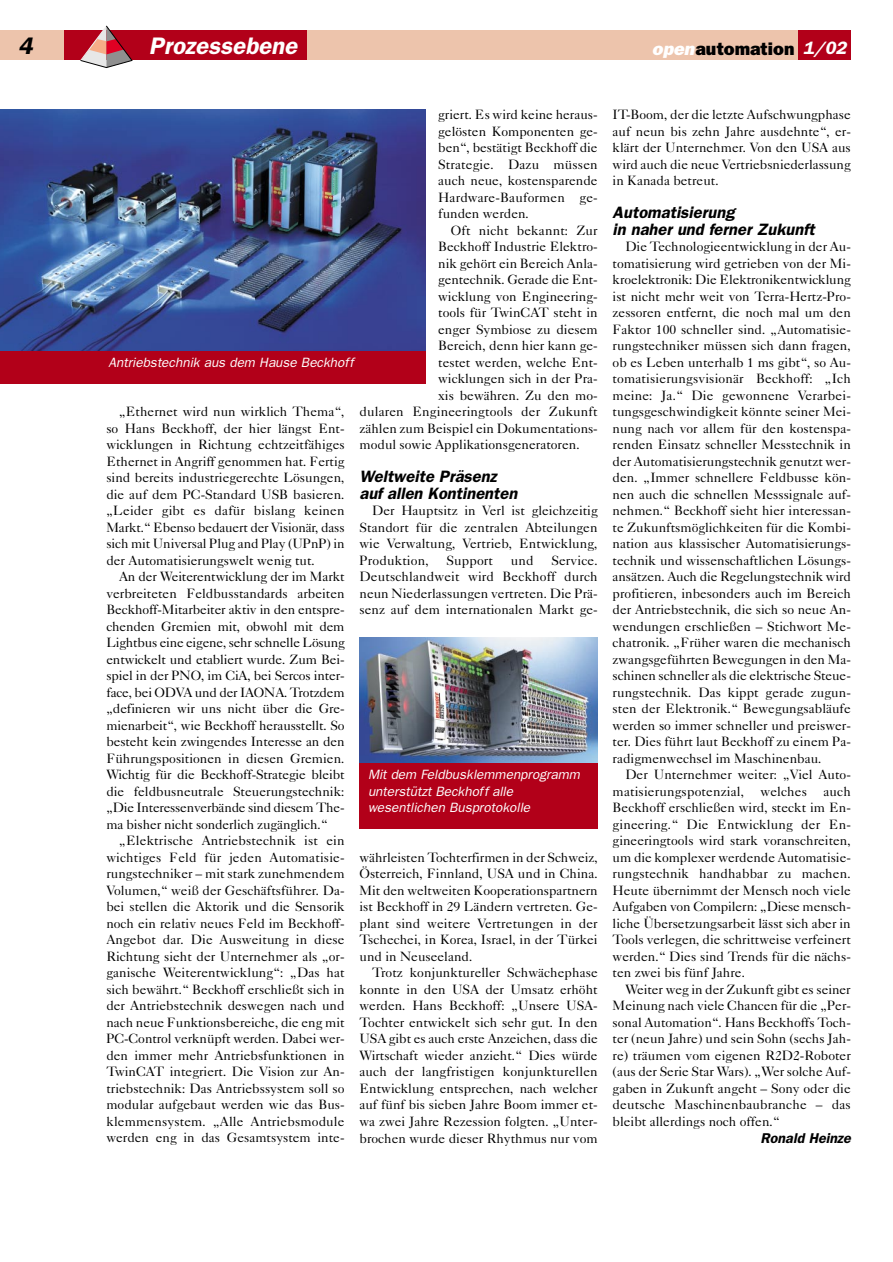
<style>
.page{position:relative;width:893px;height:1262px;background:#fff}
.page>*{position:absolute;margin:0;border:0;box-sizing:border-box;transform-origin:0 0}
.t1{font:italic 600 24px "Franklin Gothic";color:#fff}
.t2{font:italic 600 24px "Franklin Gothic";color:#000}
.t3{font:800 18px "Franklin Gothic";color:#000}
.t4{font:italic 600 16.5px/16.5px "Franklin Gothic";color:#000}
.t5{font:italic 600 14.25px "Franklin Gothic";color:#000}
.t6{font:13.5px/16.5px "Caslon Five Forty";color:#000;text-align:justify}
.t7{font:italic 13.5px/16.5px "Franklin Gothic";color:#fff}
.s1{font-style:italic;color:#fff}
.s2{font-weight:600;font-style:italic;color:#fff}
</style>
<div class="page">
<div style="left:264px;top:30px;width:586px;height:30px;background:#edc4ac"></div>
<div style="left:798px;top:30px;width:52px;height:30px;background:#b20019"></div>
<div style="left:0;top:30px;width:306px;height:30px;background:#b20019"></div>
<svg style="left:80px;top:25px;width:53px;height:43px"></svg>
<div style="left:0;top:30px;width:64px;height:30px;background:#edc4ac"></div>
<div style="left:359px;top:763px;width:238px;height:66px;background:#b20019"></div>
<img style="left:359px;top:637px;width:238px;height:126px">
<div style="left:0;top:350px;width:425px;height:33px;background:#b20019"></div>
<img style="left:0;top:109px;width:425px;height:241px">
<h1 class="t2" style="left:18px;top:37px;width:16px">4</h1>
<h1 class="t1" style="left:149px;top:37px;width:150px">Prozessebene</h1>
<h2 class="t3" style="left:652px;top:42px;width:196px"><span class="s1">open</span>automation <span class="s2">1/02</span></h2>
<p class="t6" style="left:438px;top:108px;width:161px">griert. Es wird keine heraus&shy;gelösten Komponenten ge&shy;ben“, bestätigt Beckhoff die Strategie. Dazu müssen auch neue, kostensparende Hardware-Bauformen ge&shy;funden werden.</p>
<p class="t6" style="left:451px;top:223px;width:148px">Oft nicht bekannt: Zur</p>
<p class="t6" style="left:438px;top:240px;width:161px">Beckhoff Industrie Elektro-</p>
<p class="t6" style="left:438px;top:256px;width:161px">nik gehört ein Bereich Anla-</p>
<p class="t6" style="left:438px;top:273px;width:161px">gentechnik. Gerade die Ent-</p>
<p class="t6" style="left:438px;top:289px;width:161px">wicklung von Engineering-</p>
<p class="t6" style="left:438px;top:306px;width:161px">tools für TwinCAT steht in</p>
<p class="t6" style="left:438px;top:322px;width:161px">enger Symbiose zu diesem</p>
<p class="t6" style="left:438px;top:339px;width:161px">Bereich, denn hier kann ge-</p>
<p class="t6" style="left:438px;top:355px;width:161px">testet werden, welche Ent-</p>
<p class="t6" style="left:438px;top:372px;width:161px">wicklungen sich in der Pra-</p>
<p class="t6" style="left:438px;top:388px;width:161px">xis bewähren. Zu den mo-</p>
<p class="t6" style="left:359px;top:405px;width:240px">dularen Engineeringtools der Zukunft</p>
<p class="t6" style="left:359px;top:421px;width:240px">zählen zum Beispiel ein Dokumentations-</p>
<p class="t6" style="left:359px;top:438px;width:222px">modul sowie Applikationsgeneratoren.</p>
<p class="t4" style="left:359px;top:470px;width:159px">Weltweite Präsenz auf allen Kontinenten</p>
<p class="t6" style="left:359px;top:504px;width:240px;text-indent:13px">Der Hauptsitz in Verl ist gleichzeitig Standort für die zentralen Abteilungen wie Verwaltung, Vertrieb, Entwicklung, Produktion,</p>
<p class="t7" style="left:109px;top:355px;width:246px">Antriebstechnik aus dem Hause Beckhoff</p>
<p class="t6" style="left:106px;top:405px;width:240px;text-indent:13px">„Ethernet wird nun wirklich Thema“, so Hans Beckhoff, der hier längst Ent&shy;wicklungen in Richtung echtzeitfähiges Ethernet in Angriff genommen hat. Fertig sind bereits industriegerechte Lösungen, die auf dem PC-Standard USB basieren. „Leider gibt es dafür bislang keinen Markt.“ Ebenso bedauert der Visionär, dass sich mit Universal Plug and Play (UPnP) in der Automatisierungswelt wenig tut.</p>
<p class="t6" style="left:106px;top:570px;width:240px;text-indent:13px">An der Weiterentwicklung der im Markt verbreiteten Feldbusstandards arbeiten Beckhoff-Mitarbeiter aktiv in den entspre&shy;chenden Gremien mit, obwohl mit dem Lightbus eine eigene, sehr schnelle Lösung entwickelt und etabliert wurde. Zum Bei&shy;spiel in der PNO, im CiA, bei Sercos inter&shy;face, bei ODVA und der IAONA. Trotzdem „definieren wir uns nicht über die Gre&shy;mienarbeit“, wie Beckhoff herausstellt. So besteht kein zwingendes Interesse an den Führungspositionen in diesen Gremien.<br>Wichtig für die Beckhoff-Strategie bleibt die feldbusneutrale Steuerungstechnik: „Die Interessenverbände sind diesem The&shy;ma bisher nicht sonderlich zugänglich.“</p>
<p class="t6" style="left:106px;top:834px;width:240px;text-indent:13px">„Elektrische Antriebstechnik ist ein wichtiges Feld für jeden Automatisie&shy;rungstechniker – mit stark zunehmendem Volumen,“ weiß der Geschäftsführer. Da&shy;bei stellen die Aktorik und die Sensorik noch ein relativ neues Feld im Beckhoff-Angebot dar. Die Ausweitung in diese Richtung sieht der Unternehmer als „or&shy;ganische Weiterentwicklung“: „Das hat sich bewährt.“ Beckhoff erschließt sich in der Antriebstechnik deswegen nach und nach neue Funktionsbereiche, die eng mit PC-Control verknüpft werden. Dabei wer&shy;den immer mehr Antriebsfunktionen in TwinCAT integriert. Die Vision zur An&shy;triebstechnik: Das Antriebssystem soll so modular aufgebaut werden wie das Bus&shy;klemmensystem. „Alle Antriebsmodule werden eng in das Gesamtsystem inte-</p>
<p class="t6" style="left:359px;top:553px;width:240px;text-indent:192px">Service.<br>Deutschlandweit wird Beckhoff durch neun Niederlassungen vertreten. Die Prä&shy;senz auf dem internationalen Markt ge-</p>
<p class="t6" style="left:446px;top:553px;width:48px">Support</p>
<p class="t6" style="left:511px;top:553px;width:24px">und</p>
<p class="t7" style="left:368px;top:768px;width:213px">Mit dem Feldbusklemmenprogramm unterstützt Beckhoff alle wesentlichen Busprotokolle</p>
<p class="t6" style="left:359px;top:850px;width:240px">währleisten Tochterfirmen in der Schweiz, Österreich, Finnland, USA und in China.<br>Mit den weltweiten Kooperationspartnern ist Beckhoff in 29 Ländern vertreten. Ge&shy;plant sind weitere Vertretungen in der Tschechei, in Korea, Israel, in der Türkei und in Neuseeland.</p>
<p class="t6" style="left:359px;top:966px;width:240px;text-indent:13px">Trotz konjunktureller Schwächephase konnte in den USA der Umsatz erhöht werden. Hans Beckhoff: „Unsere USA-Tochter entwickelt sich sehr gut. In den USA gibt es auch erste Anzeichen, dass die Wirtschaft wieder anzieht.“ Dies würde auch der langfristigen konjunkturellen Entwicklung entsprechen, nach welcher auf fünf bis sieben Jahre Boom immer et&shy;wa zwei Jahre Rezession folgten. „Unter&shy;brochen wurde dieser Rhythmus nur vom</p>
<p class="t6" style="left:612px;top:108px;width:240px">IT-Boom, der die letzte Aufschwungphase auf neun bis zehn Jahre ausdehnte“, er&shy;klärt der Unternehmer. Von den USA aus wird auch die neue Vertriebsniederlassung in Kanada betreut.</p>
<p class="t4" style="left:612px;top:206px;width:203px">Automatisierung<br>in naher und ferner Zukunft</p>
<p class="t6" style="left:612px;top:240px;width:240px;text-indent:13px">Die Technologieentwicklung in der Au&shy;tomatisierung wird getrieben von der Mi&shy;kroelektronik: Die Elektronikentwicklung ist nicht mehr weit von Terra-Hertz-Pro&shy;zessoren entfernt, die noch mal um den Faktor 100 schneller sind. „Automatisie&shy;rungstechniker müssen sich dann fragen, ob es Leben unterhalb 1 ms gibt“, so Au&shy;tomatisierungsvisionär Beckhoff: „Ich meine: Ja.“ Die gewonnene Verarbei&shy;tungsgeschwindigkeit könnte seiner Mei&shy;nung nach vor allem für den kostenspa&shy;renden Einsatz schneller Messtechnik in der Automatisierungstechnik genutzt wer&shy;den. „Immer schnellere Feldbusse kön&shy;nen auch die schnellen Messsignale auf&shy;nehmen.“ Beckhoff sieht hier interessan&shy;te Zukunftsmöglichkeiten für die Kombi&shy;nation aus klassischer Automatisierungs&shy;technik und wissenschaftlichen Lösungs&shy;ansätzen. Auch die Regelungstechnik wird profitieren, inbesonders auch im Bereich der Antriebstechnik, die sich so neue An&shy;wendungen erschließen – Stichwort Me&shy;chatronik. „Früher waren die mechanisch zwangsgeführten Bewegungen in den Ma&shy;schinen schneller als die elektrische Steue&shy;rungstechnik. Das kippt gerade zugun&shy;sten der Elektronik.“ Bewegungsabläufe werden so immer schneller und preiswer&shy;ter. Dies führt laut Beckhoff zu einem Pa&shy;radigmenwechsel im Maschinenbau.</p>
<p class="t6" style="left:612px;top:768px;width:240px;text-indent:13px">Der Unternehmer weiter: „Viel Auto&shy;matisierungspotenzial, welches auch Beckhoff erschließen wird, steckt im En&shy;gineering.“ Die Entwicklung der En&shy;gineeringtools wird stark voranschreiten, um die komplexer werdende Automatisie&shy;rungstechnik handhabbar zu machen.<br>Heute übernimmt der Mensch noch viele Aufgaben von Compilern: „Diese mensch&shy;liche Übersetzungsarbeit lässt sich aber in Tools verlegen, die schrittweise verfeinert werden.“ Dies sind Trends für die nächs&shy;ten zwei bis fünf Jahre.</p>
<p class="t6" style="left:612px;top:982px;width:240px;text-indent:13px">Weiter weg in der Zukunft gibt es seiner Meinung nach viele Chancen für die „Per&shy;sonal Automation“. Hans Beckhoffs Toch&shy;ter (neun Jahre) und sein Sohn (sechs Jah&shy;re) träumen vom eigenen R2D2-Roboter (aus der Serie Star Wars). „Wer solche Auf&shy;gaben in Zukunft angeht – Sony oder die deutsche Maschinenbaubranche – das bleibt allerdings noch offen.“</p>
<p class="t5" style="left:760px;top:1132px;width:92px">Ronald Heinze</p>
</div>
